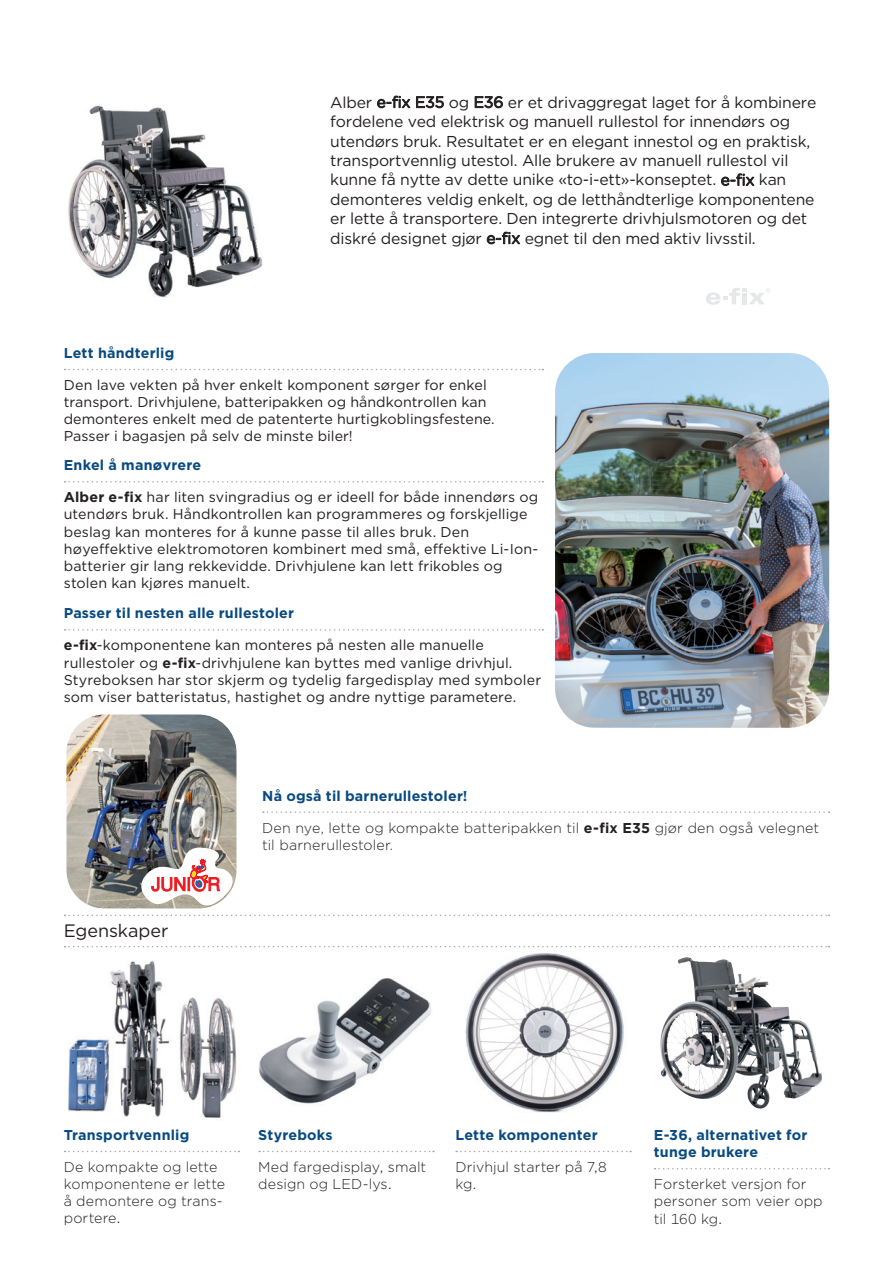
<style>
.page{position:relative;width:893px;height:1263px;background:#fff}
.page>*{position:absolute;margin:0;border:0;box-sizing:border-box;transform-origin:0 0}
.t1{font:18px "Gotham";color:#231f20}
.t2{font:15.75px/19.5px "Gotham";letter-spacing:-.01em;color:#231f20}
.t3{font:14.25px/17.1px "Gotham";letter-spacing:.005em;color:#231f20}
.t4{font:300 14.25px/17.1px "Gotham";letter-spacing:.01em;color:#231f20}
.t5{font:700 14.25px/17.2px "Gotham";letter-spacing:.015em;color:#084a81}
.s1{font-weight:700}
</style>
<div class="page">
<img style="left:64px;top:946px;width:173px;height:172px">
<svg style="left:65px;top:1151px;width:174px;height:1px"></svg>
<img style="left:555px;top:353px;width:274px;height:375px">
<img style="left:660px;top:958px;width:102px;height:141px">
<svg style="left:65px;top:369px;width:478px;height:1px"></svg>
<svg style="left:65px;top:481px;width:478px;height:1px"></svg>
<svg style="left:65px;top:629px;width:478px;height:2px"></svg>
<img style="left:459px;top:947px;width:172px;height:166px">
<svg style="left:456px;top:1151px;width:175px;height:1px"></svg>
<svg style="left:654px;top:1168px;width:175px;height:1px"></svg>
<svg style="left:65px;top:946px;width:764px;height:1px"></svg>
<svg style="left:706px;top:288px;width:64px;height:16px"></svg>
<img style="left:259px;top:978px;width:173px;height:126px">
<svg style="left:259px;top:1151px;width:175px;height:1px"></svg>
<img style="left:68px;top:105px;width:195px;height:193px">
<img style="left:67px;top:715px;width:168px;height:132px">
<svg style="left:263px;top:811px;width:566px;height:2px"></svg>
<svg style="left:65px;top:847px;width:764px;height:69px"></svg>
<p class="t2" style="left:330px;top:92px;width:488px">Alber e-fix E35 og E36 er et drivaggregat laget for å kombinere fordelene ved elektrisk og manuell rullestol for innendørs og utendørs bruk. Resultatet er en elegant innestol og en praktisk, transportvennlig utestol. Alle brukere av manuell rullestol vil kunne få nytte av dette unike «to-i-ett»-konseptet. e-fix kan demonteres veldig enkelt, og de letthåndterlige komponentene er lette å transportere. Den integrerte drivhjulsmotoren og det diskré designet gjør e-fix egnet til den med aktiv livsstil.</p>
<p class="t5" style="left:64px;top:344px;width:112px">Lett håndterlig</p>
<p class="t3" style="left:64px;top:376px;width:432px">Den lave vekten på hver enkelt komponent sørger for enkel transport. Drivhjulene, batteripakken og håndkontrollen kan demonteres enkelt med de patenterte hurtigkoblingsfestene.<br>Passer i bagasjen på selv de minste biler!</p>
<p class="t5" style="left:64px;top:457px;width:139px">Enkel å manøvrere</p>
<p class="t3" style="left:64px;top:488px;width:476px"><span class="s1">Alber e-fix</span> har liten svingradius og er ideell for både innendørs og utendørs bruk. Håndkontrollen kan programmeres og forskjellige beslag kan monteres for å kunne passe til alles bruk. Den høyeffektive elektromotoren kombinert med små, effektive Li-Ion&shy;batterier gir lang rekkevidde. Drivhjulene kan lett frikobles og stolen kan kjøres manuelt.</p>
<p class="t5" style="left:64px;top:605px;width:232px">Passer til nesten alle rullestoler</p>
<p class="t3" style="left:64px;top:636px;width:479px"><span class="s1">e-fix</span>-komponentene kan monteres på nesten alle manuelle rullestoler og <span class="s1">e-fix</span>-drivhjulene kan byttes med vanlige drivhjul.<br>Styreboksen har stor skjerm og tydelig fargedisplay med symboler som viser batteristatus, hastighet og andre nyttige parametere.</p>
<p class="t1" style="left:64px;top:919px;width:106px">Egenskaper</p>
<p class="t5" style="left:262px;top:787px;width:207px">Nå også til barnerullestoler!</p>
<p class="t4" style="left:262px;top:819px;width:559px">Den nye, lette og kompakte batteripakken til <span class="s1">e-fix E35</span> gjør den også velegnet til barnerullestoler.</p>
<p class="t5" style="left:64px;top:1126px;width:127px">Transportvennlig</p>
<p class="t4" style="left:64px;top:1158px;width:163px">De kompakte og lette komponentene er lette å demontere og trans&shy;portere.</p>
<p class="t5" style="left:258px;top:1126px;width:76px">Styreboks</p>
<p class="t4" style="left:258px;top:1158px;width:169px">Med fargedisplay, smalt design og LED-lys.</p>
<p class="t5" style="left:455px;top:1126px;width:144px">Lette komponenter</p>
<p class="t4" style="left:455px;top:1158px;width:153px">Drivhjul starter på 7,8 kg.</p>
<p class="t5" style="left:654px;top:1126px;width:155px">E-36, alternativet for tunge brukere</p>
<p class="t4" style="left:654px;top:1175px;width:170px">Forsterket versjon for personer som veier opp til 160 kg.</p>
</div>
